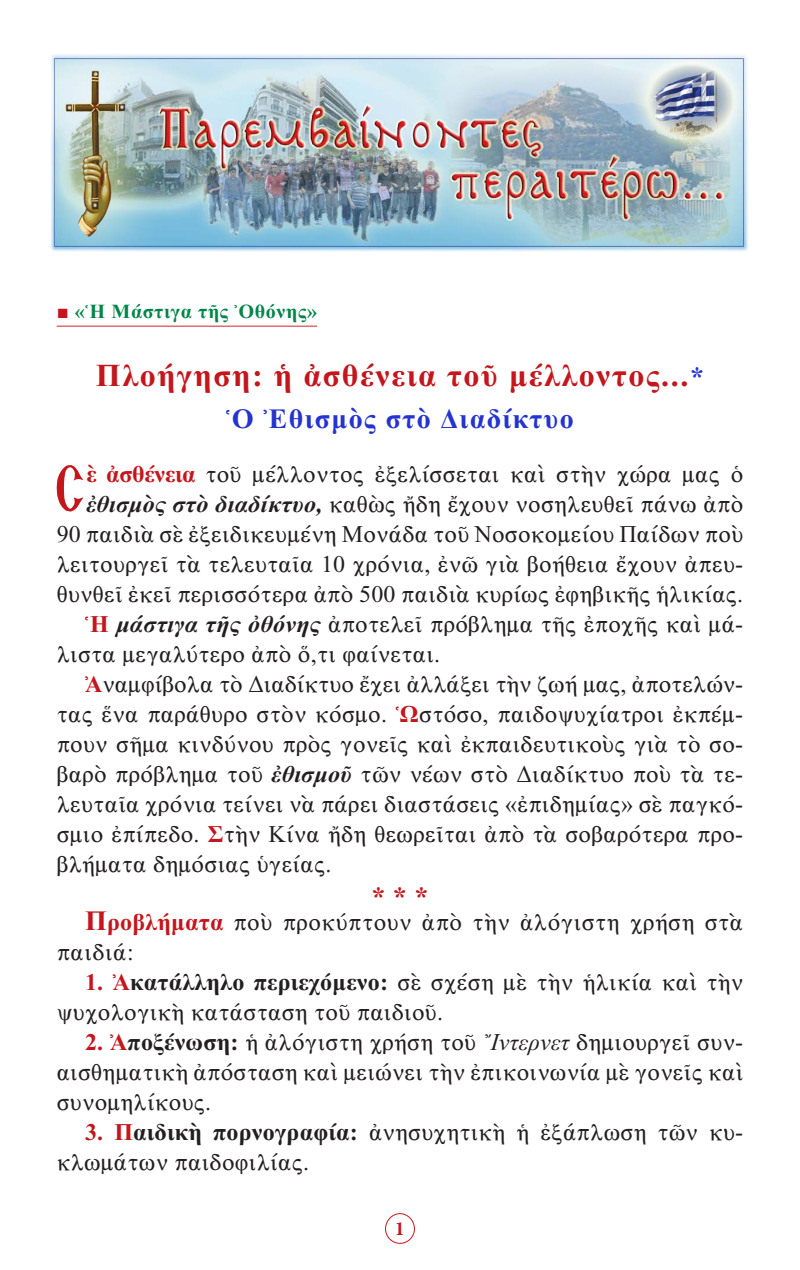
<style>
.page{position:relative;width:800px;height:1270px;background:#fff}
.page>*{position:absolute;margin:0;border:0;box-sizing:border-box;transform-origin:0 0}
.t1{font:66.6px "BYZIMAK";color:#c4161c}
.t2{font:32px "CTOS New Times Bold Test 1";letter-spacing:.05em;color:#c4161c}
.t3{font:28px "CTOS New Times Bold Test 1";letter-spacing:.05em;color:#2534d0}
.Asteriskoi{font:28px "CTOS New Times Bold Test 1";color:#c4161c}
.t4{font:24px/30px "CTOS New Times Roman Test 1";letter-spacing:.01em;color:#231f20}
.t5{font:20px "CTOS New Times Bold Test 1";letter-spacing:.03em;color:#008548}
.t6{font:700 20px "Minion Pro";color:#c4161c}
.s1{font-family:"CTOS New Times Roman Test 1";color:#c4161c}
.s2{font-size:28px;color:#2534d0}
.s3{font-family:"CTOS New Times Bold Test 1";color:#c4161c}
.s4{font-family:"CTOS New Times Bold Italic Test 1"}
.s5{font-family:"CTOS New Times Bold Test 1";font-size:28px;color:#c4161c}
.s6{font-family:"CTOS New Times Bold Test 1"}
.s7{font-family:"CTOS New Times Italic Test 1"}
</style>
<div class="page">
<div style="left:385px;top:1213px;width:30px;height:31px;border:1px solid #c4161c;border-radius:50%"></div>
<img style="left:51px;top:54px;width:697px;height:198px">
<hr style="left:57px;top:326px;width:260px;height:1px;background:#d1232a">
<p class="t5" style="left:57px;top:300px;width:262px"><span class="s1">■</span> «Ἡ Μάστιγα τῆς Ὀθόνης»</p>
<p class="t2" style="left:96px;top:358px;width:610px">Πλοήγηση: ἡ ἀσθένεια τοῦ μέλλοντος...<span class="s2">*</span></p>
<p class="t3" style="left:226px;top:403px;width:349px">Ὁ Ἐθισμὸς στὸ Διαδίκτυο</p>
<p class="t4" style="left:57px;top:459px;width:688px;text-align:right"><span class="s3">ὲ ἀσθένεια</span> τοῦ μέλλοντος ἐξελίσσεται καὶ στὴν χώρα μας ὁ <span class="s4">ἐθισμὸς στὸ διαδίκτυο,</span> καθὼς ἤδη ἔχουν νοσηλευθεῖ πάνω ἀπὸ 90 παιδιὰ σὲ ἐξειδικευμένη Μονάδα τοῦ Νοσοκομείου Παίδων ποὺ λειτουργεῖ τὰ τελευταῖα 10 χρόνια, ἐνῶ γιὰ βοήθεια ἔχουν ἀπευ&shy;θυνθεῖ ἐκεῖ περισσότερα ἀπὸ 500 παιδιὰ κυρίως ἐφηβικῆς ἡλικίας.</p>
<p class="t4" style="left:57px;top:609px;width:688px;text-indent:28px"><span class="s3">Ἡ</span> <span class="s4">μάστιγα τῆς ὀθόνης</span> ἀποτελεῖ πρόβλημα τῆς ἐποχῆς καὶ μά&shy;λιστα μεγαλύτερο ἀπὸ ὅ,τι φαίνεται.</p>
<p class="t4" style="left:85px;top:669px;width:660px"><span class="s3">Ἀ</span>ναμφίβολα τὸ Διαδίκτυο ἔχει ἀλλάξει τὴν ζωή μας, ἀποτελών-</p>
<p class="t4" style="left:57px;top:699px;width:688px">τας ἕνα παράθυρο στὸν κόσμο. <span class="s3">Ὡ</span>στόσο, παιδοψυχίατροι ἐκπέμ&shy;πουν σῆμα κινδύνου πρὸς γονεῖς καὶ ἐκπαιδευτικοὺς γιὰ τὸ σο-</p>
<p class="t4" style="left:57px;top:759px;width:688px;text-align:justify">βαρὸ πρόβλημα τοῦ <span class="s4">ἐθισμοῦ</span> τῶν νέων στὸ Διαδίκτυο ποὺ τὰ τε&shy;λευταῖα χρόνια τείνει νὰ πάρει διαστάσεις «ἐπιδημίας» σὲ παγκό&shy;σμιο ἐπίπεδο. <span class="s3">Σ</span>τὴν Κίνα ἤδη θεωρεῖται ἀπὸ τὰ σοβαρότερα προ&shy;βλήματα δημόσιας ὑγείας.</p>
<p class="Asteriskoi" style="left:371px;top:881px;width:59px">* * *</p>
<p class="t4" style="left:57px;top:907px;width:688px;text-indent:28px"><span class="s5">Π</span><span class="s3">ροβλήματα</span> ποὺ προκύπτουν ἀπὸ τὴν ἀλόγιστη χρήση στὰ παιδιά:</p>
<p class="t4" style="left:57px;top:967px;width:688px;text-indent:28px"><span class="s3">1. Ἀ</span><span class="s6">κατάλληλο περιεχόμενο:</span> σὲ σχέση μὲ τὴν ἡλικία καὶ τὴν ψυχολογικὴ κατάσταση τοῦ παιδιοῦ.</p>
<p class="t4" style="left:57px;top:1027px;width:688px;text-align:justify;text-indent:28px"><span class="s3">2. Ἀ</span><span class="s6">ποξένωση:</span> ἡ ἀλόγιστη χρήση τοῦ <span class="s7">Ἴντερνετ</span> δημιουργεῖ συν&shy;αισθηματικὴ ἀπόσταση καὶ μειώνει τὴν ἐπικοινωνία μὲ γονεῖς καὶ συνομηλίκους.</p>
<p class="t4" style="left:57px;top:1117px;width:688px;text-indent:28px"><span class="s3">3. Π</span><span class="s6">αιδικὴ πορνογραφία:</span> ἀνησυχητικὴ ἡ ἐξάπλωση τῶν κυ&shy;κλωμάτων παιδοφιλίας.</p>
<p class="t1" style="left:55px;top:449px;width:32px">Σ</p>
<p class="t6" style="left:395px;top:1215px;width:11px">1</p>
</div>
